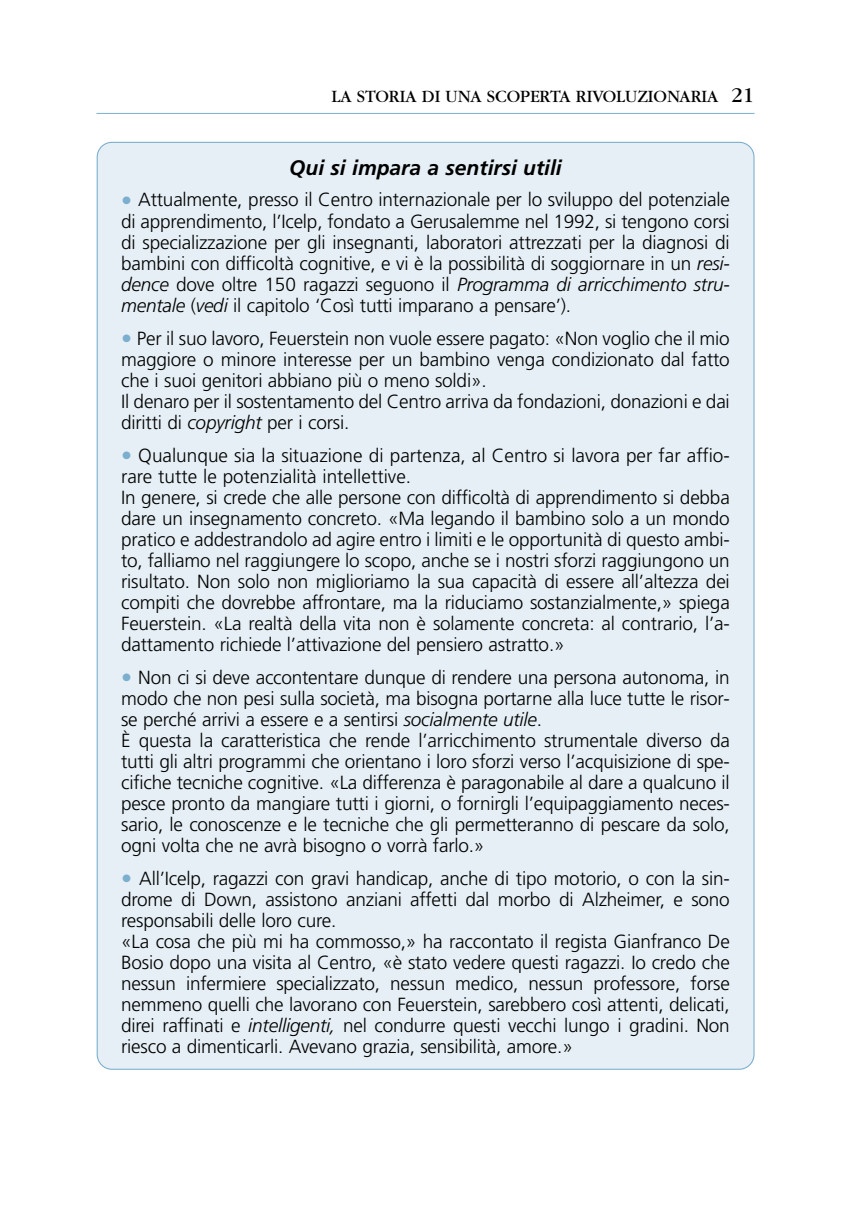
<style>
.page{position:relative;width:851px;height:1208px;background:#fff}
.page>*{position:absolute;margin:0;border:0;box-sizing:border-box;transform-origin:0 0}
.t1{font:italic 700 21px "Frutiger";color:#000}
.t2{font:300 19px/21px "Frutiger";letter-spacing:-.01em;color:#000}
.t3{font:18px "Garamond";color:#000}
.s1{font-size:22px}
.s2{font-weight:700;font-size:22px;color:#7caece}
.s3{font-style:italic}
</style>
<div class="page">
<hr style="left:96px;top:113px;width:658px;height:1px;background:#7caece">
<div style="left:98px;top:143px;width:655px;height:925px;background:#e5eff5;border-radius:14px"></div>
<p class="t3" style="left:331px;top:90px;width:424px">LA STORIA DI UNA SCOPERTA RIVOLUZIONARIA <span class="s1">21</span></p>
<p class="t1" style="left:289px;top:160px;width:274px">Qui si impara a sentirsi utili</p>
<p class="t2" style="left:121px;top:191px;width:610px;text-align:justify"><span class="s2">•</span> Attualmente, presso il Centro internazionale per lo sviluppo del potenziale di apprendimento, l’Icelp, fondato a Gerusalemme nel 1992, si tengono corsi di specializzazione per gli insegnanti, laboratori attrezzati per la diagnosi di bambini con difficoltà cognitive, e vi è la possibilità di soggiornare in un <span class="s3">resi&shy;dence</span> dove oltre 150 ragazzi seguono il <span class="s3">Programma di arricchimento stru&shy;mentale</span> (<span class="s3">vedi</span> il capitolo ‘Così tutti imparano a pensare’).</p>
<p class="t2" style="left:121px;top:329px;width:610px"><span class="s2">•</span> Per il suo lavoro, Feuerstein non vuole essere pagato: «Non voglio che il mio maggiore o minore interesse per un bambino venga condizionato dal fatto che i suoi genitori abbiano più o meno soldi».<br>Il denaro per il sostentamento del Centro arriva da fondazioni, donazioni e dai diritti di <span class="s3">copyright</span> per i corsi.</p>
<p class="t2" style="left:121px;top:446px;width:610px"><span class="s2">•</span> Qualunque sia la situazione di partenza, al Centro si lavora per far affio&shy;rare tutte le potenzialità intellettive.<br>In genere, si crede che alle persone con difficoltà di apprendimento si debba dare un insegnamento concreto. «Ma legando il bambino solo a un mondo pratico e addestrandolo ad agire entro i limiti e le opportunità di questo ambi&shy;to, falliamo nel raggiungere lo scopo, anche se i nostri sforzi raggiungono un risultato. Non solo non miglioriamo la sua capacità di essere all’altezza dei compiti che dovrebbe affrontare, ma la riduciamo sostanzialmente,» spiega Feuerstein. «La realtà della vita non è solamente concreta: al contrario, l’a&shy;dattamento richiede l’attivazione del pensiero astratto.»</p>
<p class="t2" style="left:121px;top:668px;width:610px"><span class="s2">•</span> Non ci si deve accontentare dunque di rendere una persona autonoma, in modo che non pesi sulla società, ma bisogna portarne alla luce tutte le risor&shy;se perché arrivi a essere e a sentirsi <span class="s3">socialmente utile</span>.<br>È questa la caratteristica che rende l’arricchimento strumentale diverso da tutti gli altri programmi che orientano i loro sforzi verso l’acquisizione di spe&shy;cifiche tecniche cognitive. «La differenza è paragonabile al dare a qualcuno il pesce pronto da mangiare tutti i giorni, o fornirgli l’equipaggiamento neces&shy;sario, le conoscenze e le tecniche che gli permetteranno di pescare da solo, ogni volta che ne avrà bisogno o vorrà farlo.»</p>
<p class="t2" style="left:121px;top:869px;width:610px"><span class="s2">•</span> All’Icelp, ragazzi con gravi handicap, anche di tipo motorio, o con la sin&shy;drome di Down, assistono anziani affetti dal morbo di Alzheimer, e sono responsabili delle loro cure.<br>«La cosa che più mi ha commosso,» ha raccontato il regista Gianfranco De Bosio dopo una visita al Centro, «è stato vedere questi ragazzi. Io credo che nessun infermiere specializzato, nessun medico, nessun professore, forse nemmeno quelli che lavorano con Feuerstein, sarebbero così attenti, delicati, direi raffinati e <span class="s3">intelligenti,</span> nel condurre questi vecchi lungo i gradini. Non riesco a dimenticarli. Avevano grazia, sensibilità, amore.»</p>
</div>
